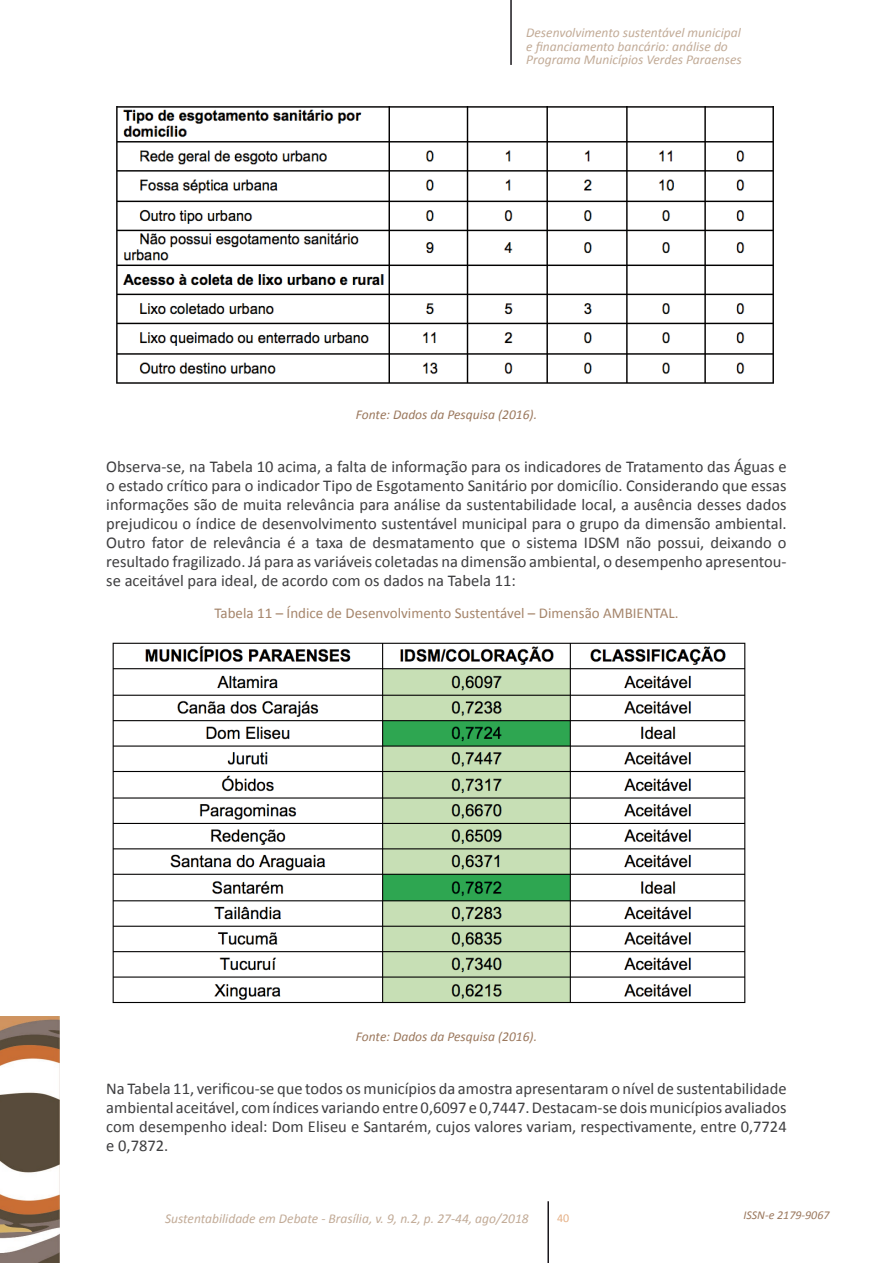
<style>
.page{position:relative;width:893px;height:1263px;background:#fff}
.page>*{position:absolute;margin:0;border:0;box-sizing:border-box;transform-origin:0 0}
.t1{font:16.5px/18.9px "Calibri";color:#3e3e40;text-align:justify}
.t2{font:15px "Calibri";color:#a5856b}
.t3{font:italic 13.5px/13.5px "Calibri";color:#c2ab97}
.t4{font:italic 13.5px "Calibri";color:#9b785d}
.t5{font:italic 12px "Calibri";color:#9b785d}
.t6{font:12px "Calibri";color:#e5b086}
</style>
<div class="page">
<hr style="left:510px;top:0;width:2px;height:65px;background:#1a171c">
<img style="left:0;top:1016px;width:60px;height:247px">
<hr style="left:547px;top:1201px;width:2px;height:62px;background:#1a171c">
<img style="left:116px;top:106px;width:658px;height:278px">
<img style="left:112px;top:642px;width:634px;height:362px">
<p class="t3" style="left:526px;top:26px;width:217px">Desenvolvimento sustentável municipal e financiamento bancário: análise do<br>Programa Municípios Verdes Paraenses</p>
<p class="t4" style="left:356px;top:405px;width:183px">Fonte: Dados da Pesquisa (2016).</p>
<p class="t1" style="left:106px;top:457px;width:682px">Observa-se, na Tabela 10 acima, a falta de informação para os indicadores de Tratamento das Águas e o estado crítico para o indicador Tipo de Esgotamento Sanitário por domicílio. Considerando que essas informações são de muita relevância para análise da sustentabilidade local, a ausência desses dados prejudicou o índice de desenvolvimento sustentável municipal para o grupo da dimensão ambiental.<br>Outro fator de relevância é a taxa de desmatamento que o sistema IDSM não possui, deixando o resultado fragilizado. Já para as variáveis coletadas na dimensão ambiental, o desempenho apresentou&shy;se aceitável para ideal, de acordo com os dados na Tabela 11:</p>
<p class="t2" style="left:214px;top:603px;width:466px">Tabela 11 – Índice de Desenvolvimento Sustentável – Dimensão AMBIENTAL.</p>
<p class="t4" style="left:356px;top:1027px;width:183px">Fonte: Dados da Pesquisa (2016).</p>
<p class="t1" style="left:106px;top:1079px;width:682px">Na Tabela 11, verificou-se que todos os municípios da amostra apresentaram o nível de sustentabilidade ambiental aceitável, com índices variando entre 0,6097 e 0,7447. Destacam-se dois municípios avaliados com desempenho ideal: Dom Eliseu e Santarém, cujos valores variam, respectivamente, entre 0,7724 e 0,7872.</p>
<p class="t3" style="left:165px;top:1212px;width:365px">Sustentabilidade em Debate - Brasília, v. 9, n.2, p. 27-44, ago/2018</p>
<p class="t5" style="left:743px;top:1207px;width:88px">ISSN-e 2179-9067</p>
<p class="t6" style="left:557px;top:1210px;width:14px">40</p>
</div>
